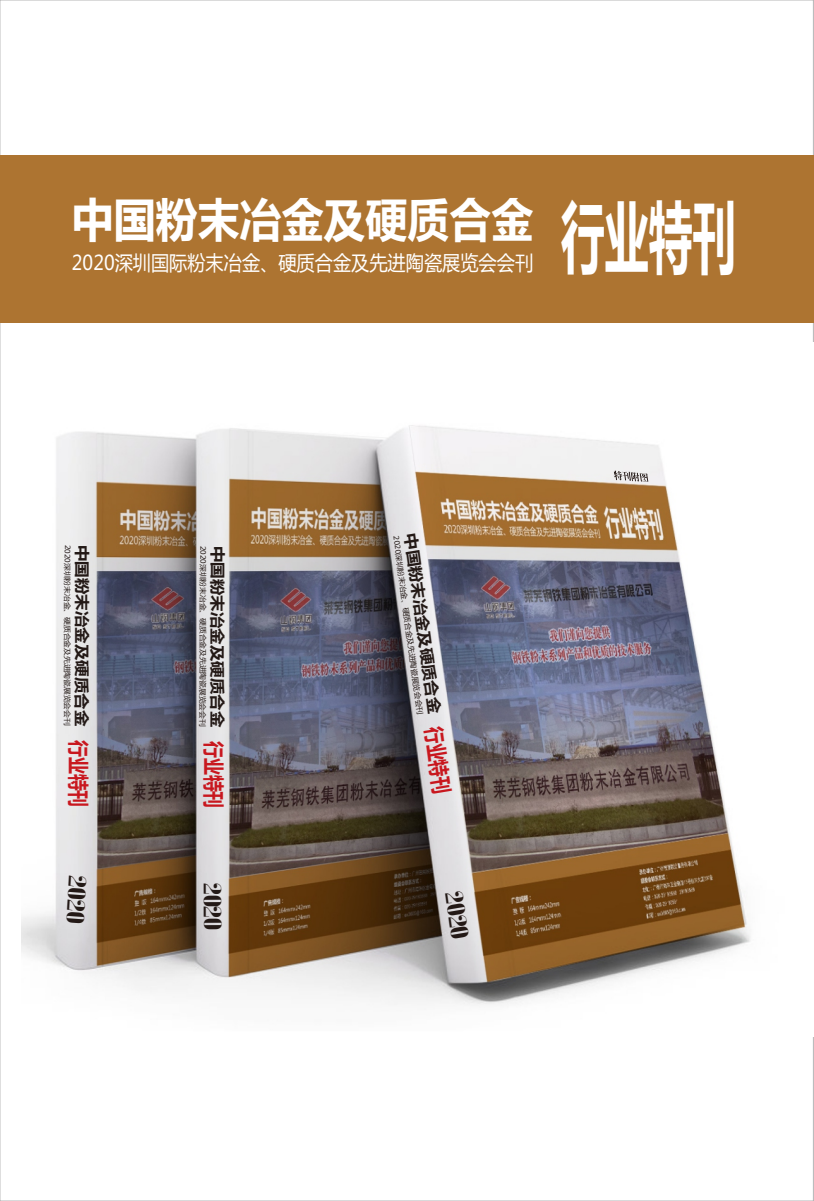
<style>
.page{position:relative;width:814px;height:1201px;background:#fff}
.page>*{position:absolute;margin:0;border:0;box-sizing:border-box;transform-origin:0 0}
.t1{font:700 46.02px "Microsoft Ya Hei";color:#fff;scale:.91 1}
.t2{font:23.8px "Bodoni MT Poster Compressed";color:#231916;scale:1.79 1}
.t3{font:23.8px "Bodoni MT Poster Compressed";color:#231916;scale:1.78 1}
.t4{font:700 21.53px "Microsoft Ya Hei";color:#c8171e;scale:.78 1}
.t5{font:20.3px "Microsoft Ya Hei";color:#fff;scale:.9 1}
.t6{font:700 15.05px "Microsoft Ya Hei";color:#231916;scale:1.1 1}
.t7{font:700 15.05px "Microsoft Ya Hei";color:#231916;scale:1.09 1}
.t8{font:7.17px "Microsoft Ya Hei";color:#231916;scale:1.08 1}
.t9{font:7.17px "Microsoft Ya Hei";color:#231916;scale:1.07 1}
.s1{font-size:78.23px}
</style>
<div class="page">
<div style="left:0;top:155px;width:813px;height:167px;background:#ad7431"></div>
<img style="left:21px;top:425px;width:730px;height:580px">
<svg style="left:614px;top:470px;width:34px;height:12px"></svg>
<h1 class="t1" style="left:72px;top:198px;width:731px">中国粉末冶金及硬质合金 <span class="s1">行业特刊</span></h1>
<h3 class="t5" style="left:72px;top:254px;width:514px">2020深圳国际粉末冶金、硬质合金及先进陶瓷展览会会刊</h3>
<p class="t8" style="left:71px;top:544px;width:169px;rotate:90deg">2020深圳粉末冶金、硬质合金及先进陶瓷展览会会刊</p>
<h3 class="t6" style="left:89px;top:545px;width:167px;rotate:90deg">中国粉末冶金及硬质合金</h3>
<h3 class="t4" style="left:88px;top:740px;width:88px;rotate:90deg">行业特刊</h3>
<h2 class="t2" style="left:87px;top:875px;width:28px;rotate:93deg">2020</h2>
<p class="t8" style="left:206px;top:545px;width:169px;rotate:90deg">2020深圳粉末冶金、硬质合金及先进陶瓷展览会会刊</p>
<h3 class="t6" style="left:224px;top:545px;width:167px;rotate:90deg">中国粉末冶金及硬质合金</h3>
<h3 class="t4" style="left:224px;top:741px;width:88px;rotate:90deg">行业特刊</h3>
<h2 class="t2" style="left:221px;top:882px;width:28px;rotate:90deg">2020</h2>
<h3 class="t7" style="left:417px;top:532px;width:168px;rotate:82deg">中国粉末冶金及硬质合金</h3>
<p class="t9" style="left:399px;top:535px;width:170px;rotate:82deg">2020深圳粉末冶金、硬质合金及先进陶瓷展览会会刊</p>
<h3 class="t4" style="left:443px;top:725px;width:88px;rotate:82deg">行业特刊</h3>
<h2 class="t3" style="left:462px;top:890px;width:28px;rotate:82deg">2020</h2>
</div>
